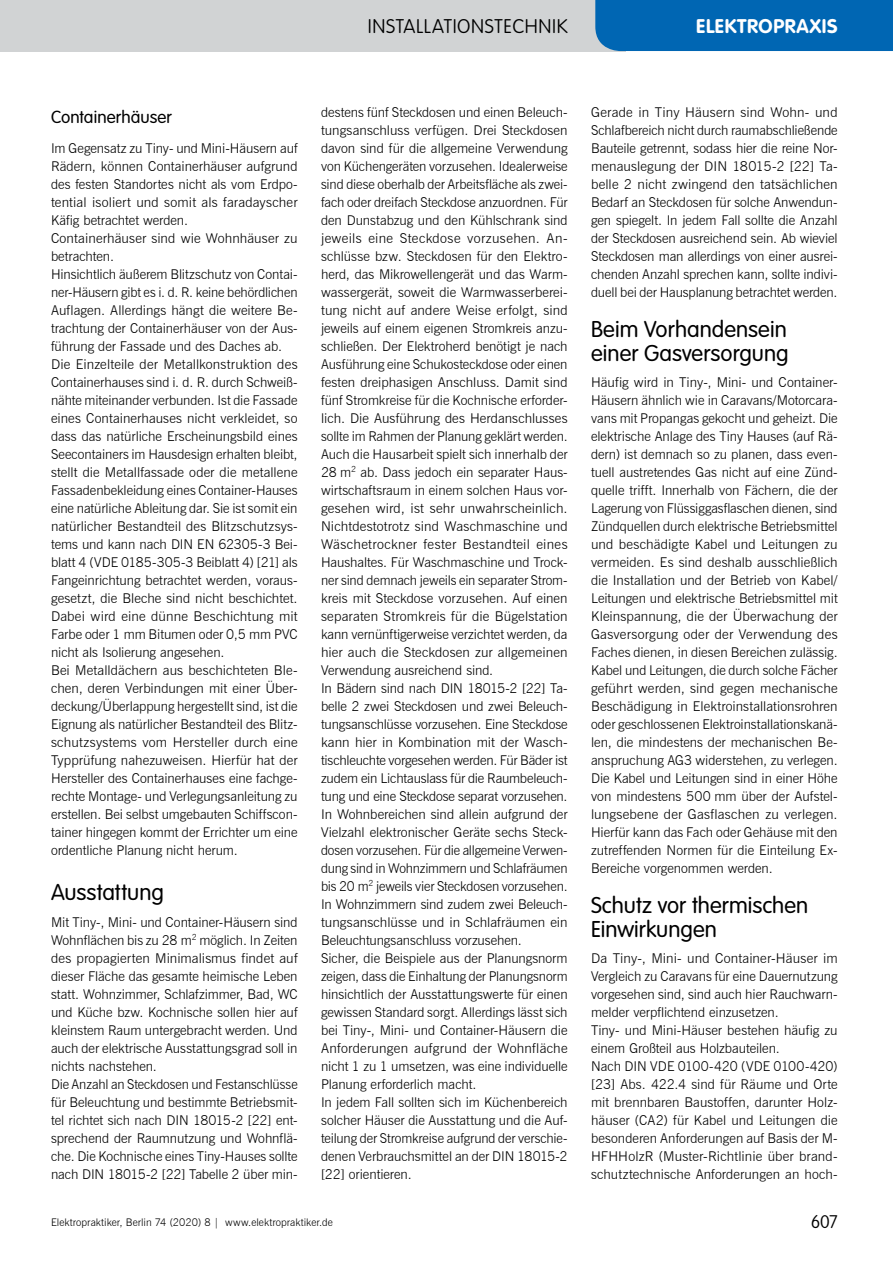
<style>
.page{position:relative;width:893px;height:1263px;background:#fff}
.page>*{position:absolute;margin:0;border:0;box-sizing:border-box;transform-origin:0 0}
.t1{font:300 22.5px/24px "VAG Rounded Std";letter-spacing:.005em;color:#000}
.t2{font:100 19.5px "VAG Rounded Std";letter-spacing:.035em;color:#000}
.t3{font:700 19.5px "VAG Rounded Std";letter-spacing:.035em;color:#fff}
.t4{font:100 18px "VAG Rounded Std";color:#000}
.t5{font:300 17.25px "VAG Rounded Std";letter-spacing:.005em;color:#000}
.t6{font:300 13.5px/18px "News Gothic BT";color:#000}
.t7{font:300 10.5px "News Gothic BT";letter-spacing:.005em;color:#000}
</style>
<div class="page">
<div style="left:0;top:0;width:626px;height:51px;background:#d1d3d4"></div>
<div style="left:595px;top:0;width:298px;height:51px;background:#0066b3"></div>
<h2 class="t2" style="left:368px;top:15px;width:201px">INSTALLATIONSTECHNIK</h2>
<h2 class="t3" style="left:696px;top:15px;width:143px">ELEKTROPRAXIS</h2>
<p class="t5" style="left:51px;top:107px;width:122px">Containerhäuser</p>
<p class="t6" style="left:51px;top:139px;width:248px">Im Gegensatz zu Tiny- und Mini-Häusern auf Rädern, können Containerhäuser aufgrund des festen Standortes nicht als vom Erdpo&shy;tential isoliert und somit als faradayscher Käfig betrachtet werden.<br>Containerhäuser sind wie Wohnhäuser zu betrachten.<br>Hinsichtlich äußerem Blitzschutz von Contai&shy;ner-Häusern gibt es i. d. R. keine behördlichen Auflagen. Allerdings hängt die weitere Be&shy;trachtung der Containerhäuser von der Aus&shy;führung der Fassade und des Daches ab.<br>Die Einzelteile der Metallkonstruktion des Containerhauses sind i. d. R. durch Schweiß&shy;nähte miteinander verbunden. Ist die Fassade eines Containerhauses nicht verkleidet, so dass das natürliche Erscheinungsbild eines Seecontainers im Hausdesign erhalten bleibt, stellt die Metallfassade oder die metallene Fassadenbekleidung eines Container-Hauses eine natürliche Ableitung dar. Sie ist somit ein natürlicher Bestandteil des Blitzschutzsys&shy;tems und kann nach DIN EN 62305-3 Bei&shy;blatt 4 (VDE 0185-305-3 Beiblatt 4) [21] als Fangeinrichtung betrachtet werden, voraus&shy;gesetzt, die Bleche sind nicht beschichtet.<br>Dabei wird eine dünne Beschichtung mit Farbe oder 1 mm Bitumen oder 0,5 mm PVC nicht als Isolierung angesehen.<br>Bei Metalldächern aus beschichteten Ble&shy;chen, deren Verbindungen mit einer Über&shy;deckung/Überlappung hergestellt sind, ist die Eignung als natürlicher Bestandteil des Blitz&shy;schutzsystems vom Hersteller durch eine Typprüfung nahezuweisen. Hierfür hat der Hersteller des Containerhauses eine fachge&shy;rechte Montage- und Verlegungsanleitung zu erstellen. Bei selbst umgebauten Schiffscon&shy;tainer hingegen kommt der Errichter um eine ordentliche Planung nicht herum.</p>
<h1 class="t1" style="left:51px;top:881px;width:114px">Ausstattung</h1>
<p class="t6" style="left:51px;top:913px;width:248px">Mit Tiny-, Mini- und Container-Häusern sind Wohnflächen bis zu 28 m<sup>2</sup> möglich. In Zeiten des propagierten Minimalismus findet auf dieser Fläche das gesamte heimische Leben statt. Wohnzimmer, Schlafzimmer, Bad, WC und Küche bzw. Kochnische sollen hier auf kleinstem Raum untergebracht werden. Und auch der elektrische Ausstattungsgrad soll in nichts nachstehen.<br>Die Anzahl an Steckdosen und Festanschlüsse für Beleuchtung und bestimmte Betriebsmit&shy;tel richtet sich nach DIN 18015-2 [22] ent&shy;sprechend der Raumnutzung und Wohnflä&shy;che. Die Kochnische eines Tiny-Hauses sollte nach DIN 18015-2 [22] Tabelle 2 über min-</p>
<p class="t6" style="left:321px;top:103px;width:248px">destens fünf Steckdosen und einen Beleuch&shy;tungsanschluss verfügen. Drei Steckdosen davon sind für die allgemeine Verwendung von Küchengeräten vorzusehen. Idealerweise sind diese oberhalb der Arbeitsfläche als zwei&shy;fach oder dreifach Steckdose anzuordnen. Für den Dunstabzug und den Kühlschrank sind jeweils eine Steckdose vorzusehen. An&shy;schlüsse bzw. Steckdosen für den Elektro&shy;herd, das Mikrowellengerät und das Warm&shy;wassergerät, soweit die Warmwasserberei&shy;tung nicht auf andere Weise erfolgt, sind jeweils auf einem eigenen Stromkreis anzu&shy;schließen. Der Elektroherd benötigt je nach Ausführung eine Schukosteckdose oder einen festen dreiphasigen Anschluss. Damit sind fünf Stromkreise für die Kochnische erforder&shy;lich. Die Ausführung des Herdanschlusses sollte im Rahmen der Planung geklärt werden.<br>Auch die Hausarbeit spielt sich innerhalb der 28 m<sup>2</sup> ab. Dass jedoch ein separater Haus&shy;wirtschaftsraum in einem solchen Haus vor&shy;gesehen wird, ist sehr unwahrscheinlich.<br>Nichtdestotrotz sind Waschmaschine und Wäschetrockner fester Bestandteil eines Haushaltes. Für Waschmaschine und Trock&shy;ner sind demnach jeweils ein separater Strom&shy;kreis mit Steckdose vorzusehen. Auf einen separaten Stromkreis für die Bügelstation kann vernünftigerweise verzichtet werden, da hier auch die Steckdosen zur allgemeinen Verwendung ausreichend sind.<br>In Bädern sind nach DIN 18015-2 [22] Ta&shy;belle 2 zwei Steckdosen und zwei Beleuch&shy;tungsanschlüsse vorzusehen. Eine Steckdose kann hier in Kombination mit der Wasch&shy;tischleuchte vorgesehen werden. Für Bäder ist zudem ein Lichtauslass für die Raumbeleuch&shy;tung und eine Steckdose separat vorzusehen.<br>In Wohnbereichen sind allein aufgrund der Vielzahl elektronischer Geräte sechs Steck&shy;dosen vorzusehen. Für die allgemeine Verwen&shy;dung sind in Wohnzimmern und Schlafräumen bis 20 m<sup>2</sup> jeweils vier Steckdosen vorzusehen.<br>In Wohnzimmern sind zudem zwei Beleuch&shy;tungsanschlüsse und in Schlafräumen ein Beleuchtungsanschluss vorzusehen.<br>Sicher, die Beispiele aus der Planungsnorm zeigen, dass die Einhaltung der Planungsnorm hinsichtlich der Ausstattungswerte für einen gewissen Standard sorgt. Allerdings lässt sich bei Tiny-, Mini- und Container-Häusern die Anforderungen aufgrund der Wohnfläche nicht 1 zu 1 umsetzen, was eine individuelle Planung erforderlich macht.<br>In jedem Fall sollten sich im Küchenbereich solcher Häuser die Ausstattung und die Auf&shy;teilung der Stromkreise aufgrund der verschie&shy;denen Verbrauchsmittel an der DIN 18015-2 [22] orientieren.</p>
<p class="t6" style="left:591px;top:103px;width:248px;text-align:justify">Gerade in Tiny Häusern sind Wohn- und Schlafbereich nicht durch raumabschließende Bauteile getrennt, sodass hier die reine Nor&shy;menauslegung der DIN 18015-2 [22] Ta&shy;belle 2 nicht zwingend den tatsächlichen Bedarf an Steckdosen für solche Anwendun&shy;gen spiegelt. In jedem Fall sollte die Anzahl der Steckdosen ausreichend sein. Ab wieviel Steckdosen man allerdings von einer ausrei&shy;chenden Anzahl sprechen kann, sollte indivi&shy;duell bei der Hausplanung betrachtet werden.</p>
<h1 class="t1" style="left:591px;top:318px;width:199px">Beim Vorhandensein einer Gasversorgung</h1>
<p class="t6" style="left:591px;top:373px;width:248px;text-align:justify">Häufig wird in Tiny-, Mini- und Container-Häusern ähnlich wie in Caravans/Motorcara&shy;vans mit Propangas gekocht und geheizt. Die elektrische Anlage des Tiny Hauses (auf Rä&shy;dern) ist demnach so zu planen, dass even&shy;tuell austretendes Gas nicht auf eine Zünd&shy;quelle trifft. Innerhalb von Fächern, die der Lagerung von Flüssiggasflaschen dienen, sind Zündquellen durch elektrische Betriebsmittel und beschädigte Kabel und Leitungen zu vermeiden. Es sind deshalb ausschließlich die Installation und der Betrieb von Kabel/ Leitungen und elektrische Betriebsmittel mit Kleinspannung, die der Überwachung der Gasversorgung oder der Verwendung des Faches dienen, in diesen Bereichen zulässig.<br>Kabel und Leitungen, die durch solche Fächer geführt werden, sind gegen mechanische Beschädigung in Elektroinstallationsrohren oder geschlossenen Elektroinstallationskanä&shy;len, die mindestens der mechanischen Be&shy;anspruchung AG3 widerstehen, zu verlegen.<br>Die Kabel und Leitungen sind in einer Höhe von mindestens 500 mm über der Aufstel&shy;lungsebene der Gasflaschen zu verlegen.<br>Hierfür kann das Fach oder Gehäuse mit den zutreffenden Normen für die Einteilung Ex-Bereiche vorgenommen werden.</p>
<h1 class="t1" style="left:591px;top:894px;width:219px">Schutz vor thermischen<br>Einwirkungen</h1>
<p class="t6" style="left:591px;top:949px;width:248px">Da Tiny-, Mini- und Container-Häuser im Vergleich zu Caravans für eine Dauernutzung vorgesehen sind, sind auch hier Rauchwarn&shy;melder verpflichtend einzusetzen.<br>Tiny- und Mini-Häuser bestehen häufig zu einem Großteil aus Holzbauteilen.<br>Nach DIN VDE 0100-420 (VDE 0100-420) [23] Abs. 422.4 sind für Räume und Orte mit brennbaren Baustoffen, darunter Holz&shy;häuser (CA2) für Kabel und Leitungen die besonderen Anforderungen auf Basis der M-HFHHolzR (Muster-Richtlinie über brand&shy;schutztechnische Anforderungen an hoch-</p>
<p class="t7" style="left:51px;top:1216px;width:283px">Elektropraktiker, Berlin 74 (2020) 8 | www.elektropraktiker.de</p>
<h3 class="t4" style="left:811px;top:1211px;width:29px">607</h3>
</div>
